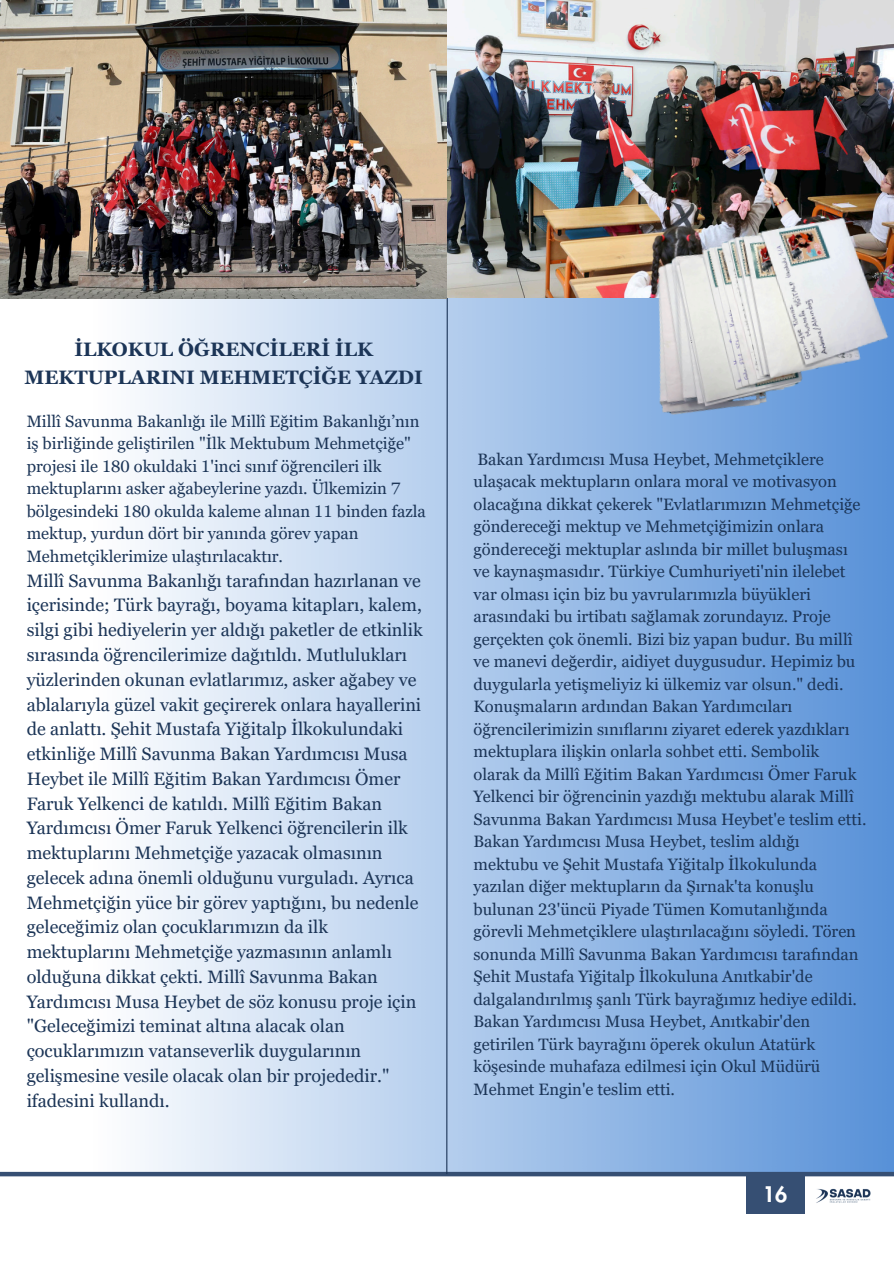
<style>
.page{position:relative;width:894px;height:1264px;background:#fff}
.page>*{position:absolute;margin:0;border:0;box-sizing:border-box;transform-origin:0 0}
.t1{font:800 21px "Futura LT Pro";color:#fff}
.t2{font:700 19.35px "Georgia Pro";color:#1c3557}
.t3{font:18px/24.8px "Georgia Pro";color:#1c3557}
.t4{font:16.5px/22.5px "Georgia Pro";color:#1c3557}
</style>
<div class="page">
<div style="left:745px;top:1175px;width:59px;height:38px;background:#364f73"></div>
<div style="left:89px;top:0;width:804px;height:1173px;background:linear-gradient(to right,#fffefe,#5891d8)"></div>
<img style="left:804px;top:1157px;width:77px;height:57px">
<div style="left:0;top:1171px;width:893px;height:5px;background:#364f73"></div>
<svg style="left:445px;top:298px;width:3px;height:876px;background:#7a93b3"></svg>
<img style="left:0;top:0;width:893px;height:298px">
<img style="left:611px;top:187px;width:282px;height:250px">
<p class="t2" style="left:74px;top:339px;width:300px">İLKOKUL ÖĞRENCİLERİ İLK</p>
<p class="t2" style="left:25px;top:366px;width:399px">MEKTUPLARINI MEHMETÇİĞE YAZDI</p>
<p class="t4" style="left:27px;top:410px;width:400px">Millî Savunma Bakanlığı ile Millî Eğitim Bakanlığı’nın iş birliğinde geliştirilen "İlk Mektubum Mehmetçiğe" projesi ile 180 okuldaki 1'inci sınıf öğrencileri ilk mektuplarını asker ağabeylerine yazdı. Ülkemizin 7 bölgesindeki 180 okulda kaleme alınan 11 binden fazla mektup, yurdun dört bir yanında görev yapan Mehmetçiklerimize ulaştırılacaktır.</p>
<p class="t3" style="left:27px;top:568px;width:397px">Millî Savunma Bakanlığı tarafından hazırlanan ve içerisinde; Türk bayrağı, boyama kitapları, kalem, silgi gibi hediyelerin yer aldığı paketler de etkinlik sırasında öğrencilerimize dağıtıldı. Mutlulukları yüzlerinden okunan evlatlarımız, asker ağabey ve ablalarıyla güzel vakit geçirerek onlara hayallerini de anlattı. Şehit Mustafa Yiğitalp İlkokulundaki etkinliğe Millî Savunma Bakan Yardımcısı Musa Heybet ile Millî Eğitim Bakan Yardımcısı Ömer Faruk Yelkenci de katıldı. Millî Eğitim Bakan Yardımcısı Ömer Faruk Yelkenci öğrencilerin ilk</p>
<p class="t3" style="left:27px;top:840px;width:393px">mektuplarını Mehmetçiğe yazacak olmasının gelecek adına önemli olduğunu vurguladı. Ayrıca Mehmetçiğin yüce bir görev yaptığını, bu nedenle geleceğimiz olan çocuklarımızın da ilk mektuplarını Mehmetçiğe yazmasının anlamlı olduğuna dikkat çekti. Millî Savunma Bakan Yardımcısı Musa Heybet de söz konusu proje için "Geleceğimizi teminat altına alacak olan çocuklarımızın vatanseverlik duygularının gelişmesine vesile olacak olan bir projededir." ifadesini kullandı.</p>
<p class="t4" style="left:473px;top:447px;width:388px">Bakan Yardımcısı Musa Heybet, Mehmetçiklere ulaşacak mektupların onlara moral ve motivasyon olacağına dikkat çekerek "Evlatlarımızın Mehmetçiğe göndereceği mektup ve Mehmetçiğimizin onlara göndereceği mektuplar aslında bir millet buluşması ve kaynaşmasıdır. Türkiye Cumhuriyeti'nin ilelebet var olması için biz bu yavrularımızla büyükleri arasındaki bu irtibatı sağlamak zorundayız. Proje gerçekten çok önemli. Bizi biz yapan budur. Bu millî ve manevi değerdir, aidiyet duygusudur. Hepimiz bu</p>
<p class="t4" style="left:473px;top:672px;width:394px">duygularla yetişmeliyiz ki ülkemiz var olsun." dedi.<br>Konuşmaların ardından Bakan Yardımcıları öğrencilerimizin sınıflarını ziyaret ederek yazdıkları mektuplara ilişkin onlarla sohbet etti. Sembolik olarak da Millî Eğitim Bakan Yardımcısı Ömer Faruk Yelkenci bir öğrencinin yazdığı mektubu alarak Millî Savunma Bakan Yardımcısı Musa Heybet'e teslim etti.<br>Bakan Yardımcısı Musa Heybet, teslim aldığı mektubu ve Şehit Mustafa Yiğitalp İlkokulunda yazılan diğer mektupların da Şırnak'ta konuşlu bulunan 23'üncü Piyade Tümen Komutanlığında</p>
<p class="t4" style="left:473px;top:920px;width:386px">görevli Mehmetçiklere ulaştırılacağını söyledi. Tören sonunda Millî Savunma Bakan Yardımcısı tarafından Şehit Mustafa Yiğitalp İlkokuluna Anıtkabir'de dalgalandırılmış şanlı Türk bayrağımız hediye edildi.<br>Bakan Yardımcısı Musa Heybet, Anıtkabir'den getirilen Türk bayrağını öperek okulun Atatürk köşesinde muhafaza edilmesi için Okul Müdürü Mehmet Engin'e teslim etti.</p>
<p class="t1" style="left:762px;top:1184px;width:26px">16</p>
</div>
